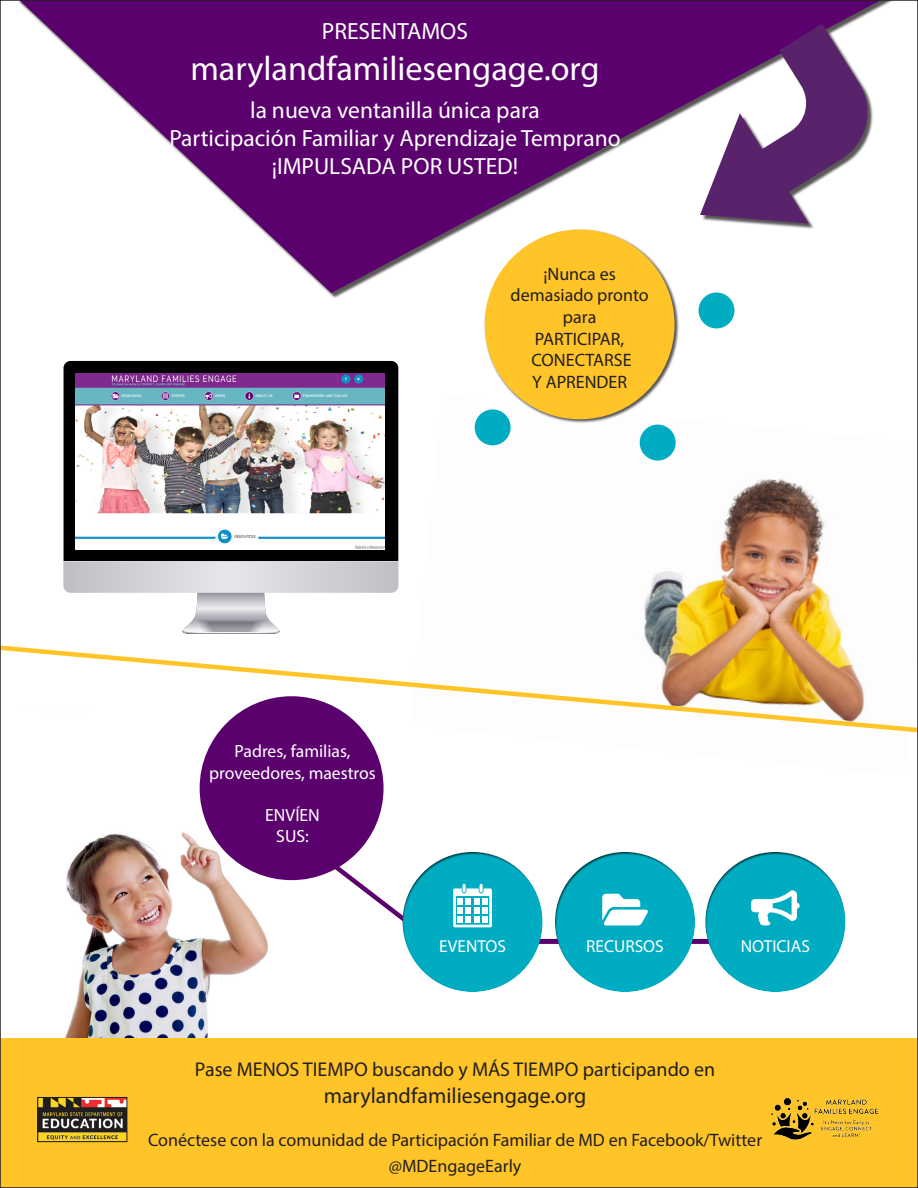
<style>
.page{position:relative;width:918px;height:1188px;background:#fff}
.page>*{position:absolute;margin:0;border:0;box-sizing:border-box;transform-origin:0 0}
.t1{font:34.2px "Myriad Pro";color:#fff}
.t2{font:23.55px "Myriad Pro";color:#fff}
.t3{font:21.9px "Myriad Pro";color:#231f20}
.t4{font:19.95px "Myriad Pro";color:#231f20}
.t5{font:18px "Myriad Pro";color:#231f20}
.t6{font:17.7px "Myriad Pro";color:#fff}
.t7{font:17.4px "Myriad Pro";color:#fff}
</style>
<div class="page">
<img style="left:65px;top:748px;width:231px;height:290px">
<img style="left:474px;top:411px;width:368px;height:232px">
<div style="left:64px;top:361px;width:334px;height:200px;background:#000"></div>
<svg style="left:64px;top:561px;width:334px;height:73px"></svg>
<img style="left:76px;top:373px;width:309px;height:176px">
<svg style="left:19px;top:3px;width:870px;height:290px;fill:#5a016d"></svg>
<svg style="left:700px;top:24px;width:175px;height:200px"></svg>
<div style="left:0;top:1038px;width:918px;height:150px;background:#ffc428"></div>
<div style="left:485px;top:229px;width:194px;height:195px;background:#231f20;opacity:.75"></div>
<div style="left:485px;top:229px;width:190px;height:190px;background:#ffc428;border-radius:50%"></div>
<div style="left:475px;top:409px;width:36px;height:36px;background:#00acc1;border-radius:50%"></div>
<div style="left:699px;top:293px;width:35px;height:35px;background:#00acc1;border-radius:50%"></div>
<div style="left:640px;top:425px;width:36px;height:36px;background:#00acc1;border-radius:50%"></div>
<img style="left:40px;top:1099px;width:85px;height:41px">
<div style="left:38px;top:1097px;width:89px;height:45px;border:1px solid #231f20"></div>
<img style="left:771px;top:1097px;width:108px;height:43px">
<div style="left:518px;top:939px;width:272px;height:5px;background:#5a016d"></div>
<svg style="left:296px;top:843px;width:105px;height:77px"></svg>
<div style="left:704px;top:851px;width:142px;height:143px;background:#231f20;opacity:.75"></div>
<svg style="left:751px;top:890px;width:49px;height:36px"></svg>
<div style="left:553px;top:851px;width:143px;height:143px;background:#231f20;opacity:.75"></div>
<svg style="left:602px;top:894px;width:46px;height:32px"></svg>
<div style="left:200px;top:696px;width:184px;height:184px;background:#5a016d;border-radius:50%"></div>
<div style="left:401px;top:851px;width:142px;height:143px;background:#231f20;opacity:.75"></div>
<svg style="left:453px;top:884px;width:39px;height:43px"></svg>
<div style="left:457px;top:898px;width:6px;height:7px;background:#fff"></div>
<svg style="left:3px;top:643px;width:912px;height:105px"></svg>
<p class="t2" style="left:322px;top:16px;width:148px">PRESENTAMOS</p>
<p class="t1" style="left:190px;top:47px;width:411px">marylandfamiliesengage.org</p>
<p class="t2" style="left:250px;top:96px;width:291px">la nueva ventanilla única para</p>
<p class="t2" style="left:169px;top:124px;width:453px">Participación Familiar y Aprendizaje Temprano</p>
<p class="t2" style="left:272px;top:152px;width:248px">¡IMPULSADA POR USTED!</p>
<p class="t5" style="left:543px;top:263px;width:74px">¡Nunca es</p>
<p class="t5" style="left:511px;top:284px;width:140px">demasiado pronto</p>
<p class="t5" style="left:563px;top:306px;width:35px">para</p>
<p class="t5" style="left:535px;top:327px;width:91px">PARTICIPAR,</p>
<p class="t5" style="left:532px;top:349px;width:102px">CONECTARSE</p>
<p class="t5" style="left:532px;top:371px;width:97px">Y APRENDER</p>
<p class="t6" style="left:235px;top:741px;width:117px">Padres, familias,</p>
<p class="t6" style="left:209px;top:762px;width:168px">proveedores, maestros</p>
<p class="t6" style="left:265px;top:804px;width:56px">ENVÍEN</p>
<p class="t6" style="left:276px;top:825px;width:34px">SUS:</p>
<p class="t7" style="left:439px;top:936px;width:68px">EVENTOS</p>
<p class="t7" style="left:586px;top:936px;width:79px">RECURSOS</p>
<p class="t7" style="left:741px;top:936px;width:71px">NOTICIAS</p>
<p class="t4" style="left:195px;top:1057px;width:522px">Pase MENOS TIEMPO buscando y MÁS TIEMPO participando en</p>
<p class="t3" style="left:324px;top:1082px;width:264px">marylandfamiliesengage.org</p>
<p class="t5" style="left:148px;top:1129px;width:616px">Conéctese con la comunidad de Participación Familiar de MD en Facebook/Twitter</p>
<p class="t5" style="left:389px;top:1154px;width:134px">@MDEngageEarly</p>
</div>
